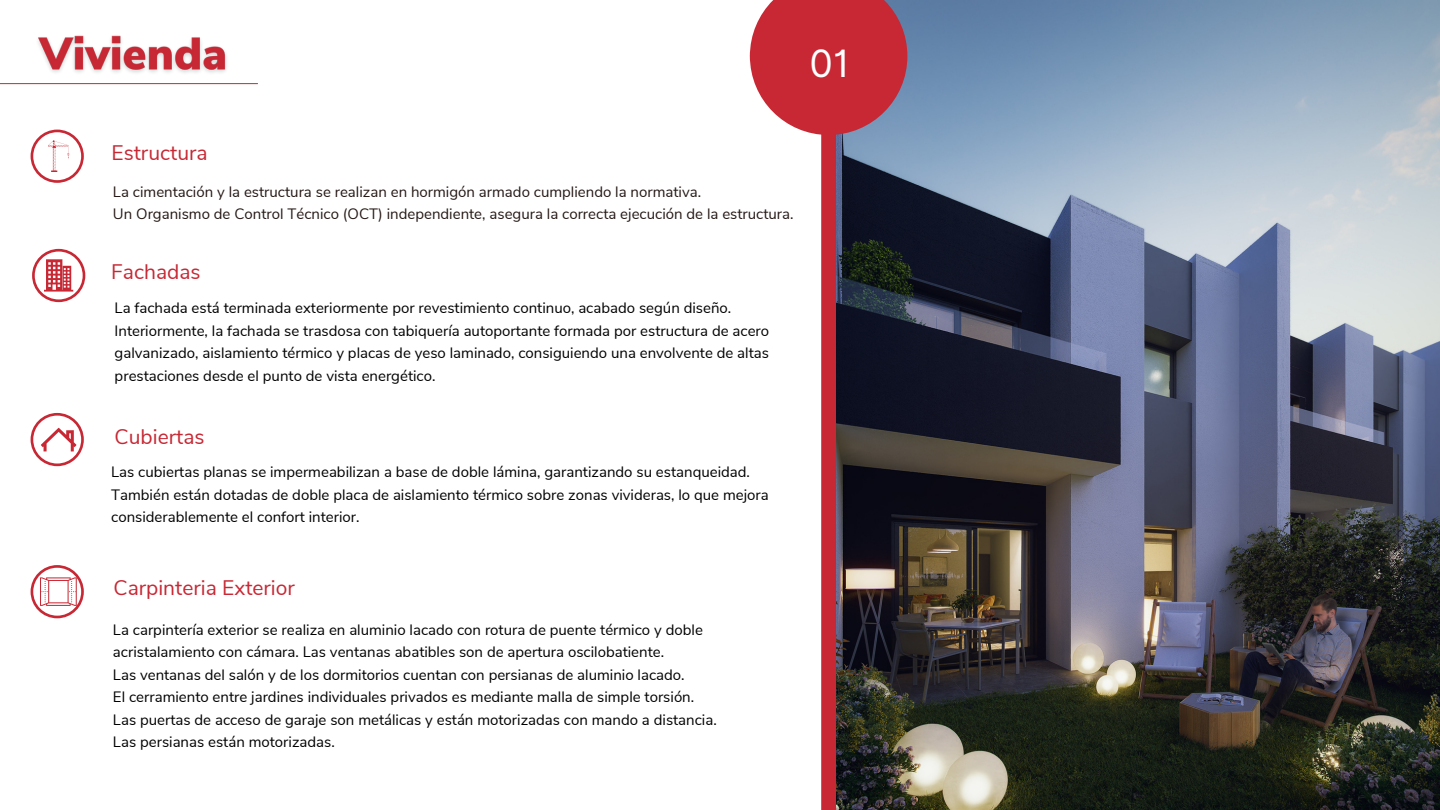
<style>
.page{position:relative;width:1440px;height:810px;background:#fff}
.page>*{position:absolute;margin:0;border:0;box-sizing:border-box;transform-origin:0 0}
.t1{font:37.7px "Inter";color:#fff}
.t2{font:21px "Nunito Sans";color:#c72834}
.t3{font:15px/22.5px "Nunito Sans";color:#000}
.t4{font:15px/22.5px "Nunito Sans";color:#251815}
</style>
<div class="page">
<div style="left:821px;top:0;width:15px;height:810px;background:#c72834"></div>
<img style="left:836px;top:0;width:604px;height:810px">
<hr style="left:0;top:83px;width:258px;height:1px;background:#c72834">
<svg style="left:31px;top:130px;width:53px;height:53px"></svg>
<svg style="left:31px;top:413px;width:53px;height:53px"></svg>
<svg style="left:31px;top:565px;width:53px;height:53px"></svg>
<svg style="left:32px;top:249px;width:53px;height:53px"></svg>
<svg style="left:750px;top:0;width:157px;height:135px"></svg>
<img style="left:31px;top:35px;width:204px;height:50px">
<h1 class="t1" style="left:810px;top:41px;width:42px">01</h1>
<h2 class="t2" style="left:112px;top:139px;width:98px">Estructura</h2>
<p class="t4" style="left:113px;top:180px;width:682px">La cimentación y la estructura se realizan en hormigón armado cumpliendo la normativa.<br>Un Organismo de Control Técnico (OCT) independiente, asegura la correcta ejecución de la estructura.</p>
<h2 class="t2" style="left:111px;top:258px;width:91px">Fachadas</h2>
<p class="t3" style="left:115px;top:297px;width:656px">La fachada está terminada exteriormente por revestimiento continuo, acabado según diseño.<br>Interiormente, la fachada se trasdosa con tabiquería autoportante formada por estructura de acero galvanizado, aislamiento térmico y placas de yeso laminado, consiguiendo una envolvente de altas prestaciones desde el punto de vista energético.</p>
<h2 class="t2" style="left:115px;top:422px;width:91px">Cubiertas</h2>
<p class="t3" style="left:111px;top:461px;width:659px">Las cubiertas planas se impermeabilizan a base de doble lámina, garantizando su estanqueidad.<br>También están dotadas de doble placa de aislamiento térmico sobre zonas vivideras, lo que mejora considerablemente el confort interior.</p>
<h2 class="t2" style="left:113px;top:574px;width:183px">Carpinteria Exterior</h2>
<p class="t3" style="left:113px;top:618px;width:605px">La carpintería exterior se realiza en aluminio lacado con rotura de puente térmico y doble acristalamiento con cámara. Las ventanas abatibles son de apertura oscilobatiente.<br>Las ventanas del salón y de los dormitorios cuentan con persianas de aluminio lacado.<br>El cerramiento entre jardines individuales privados es mediante malla de simple torsión.<br>Las puertas de acceso de garaje son metálicas y están motorizadas con mando a distancia.<br>Las persianas están motorizadas.</p>
</div>
